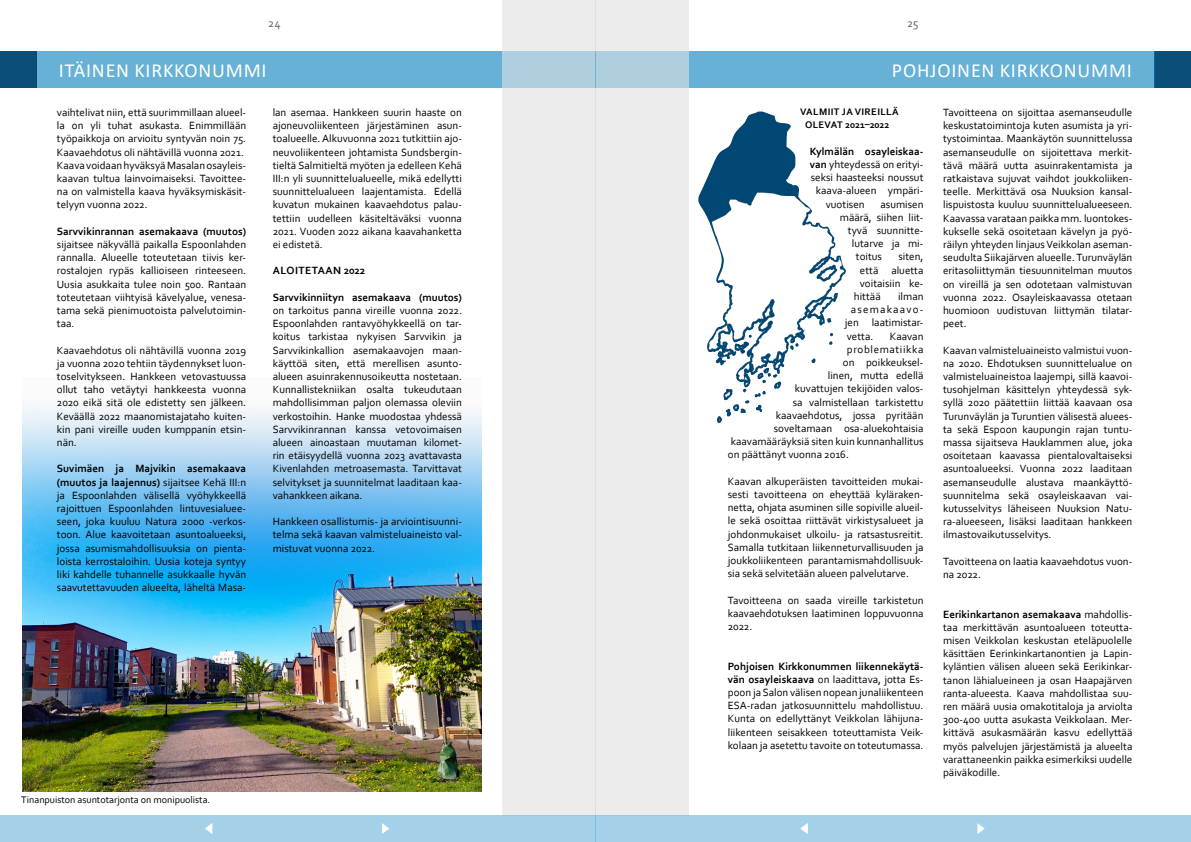
<style>
.page{position:relative;width:1191px;height:842px;background:#fff}
.page>*{position:absolute;margin:0;border:0;box-sizing:border-box;transform-origin:0 0}
.t1{font:20px "Calibri";letter-spacing:.04em;color:#fff}
.t2{font:12px "Corbel";color:#616160}
.t3{font:11px/13.2px "Corbel";color:#000;text-align:justify}
.t4{font:700 11px "Corbel";color:#000}
.t5{font:700 11px "Corbel";letter-spacing:.04em;color:#000}
.t6{font:11px "Corbel";letter-spacing:.055em;color:#000}
.t7{font:11px "Corbel";letter-spacing:.11em;color:#000}
.t8{font:10px "Corbel";color:#000}
.t9{font:700 10px/13.2px "Corbel";letter-spacing:.04em;color:#000;text-align:center}
.s1{font-weight:700}
</style>
<div class="page">
<div style="left:502px;top:0;width:93px;height:815px;background:#ececec"></div>
<div style="left:595px;top:0;width:94px;height:815px;background:#ececec"></div>
<div style="left:1155px;top:52px;width:36px;height:36px;background:#0b4f79"></div>
<div style="left:689px;top:52px;width:466px;height:36px;background:#66b1d5"></div>
<div style="left:36px;top:52px;width:466px;height:36px;background:#66b1d5"></div>
<div style="left:0;top:52px;width:36px;height:36px;background:#0b4f79"></div>
<div style="left:0;top:815px;width:595px;height:27px;background:#a4d0e8"></div>
<div style="left:595px;top:52px;width:94px;height:36px;background:#aecfde"></div>
<div style="left:502px;top:52px;width:93px;height:36px;background:#aecfde"></div>
<svg style="left:382px;top:823px;width:7px;height:11px"></svg>
<svg style="left:205px;top:823px;width:8px;height:11px"></svg>
<div style="left:595px;top:815px;width:596px;height:27px;background:#a4d0e8"></div>
<svg style="left:977px;top:823px;width:8px;height:11px"></svg>
<svg style="left:800px;top:823px;width:8px;height:11px"></svg>
<img style="left:23px;top:404px;width:458px;height:387px">
<img style="left:698px;top:112px;width:117px;height:275px">
<p class="t2" style="left:268px;top:16px;width:14px">24</p>
<p class="t2" style="left:907px;top:16px;width:13px">25</p>
<h1 class="t1" style="left:59px;top:57px;width:209px">ITÄINEN KIRKKONUMMI</h1>
<h1 class="t1" style="left:892px;top:57px;width:242px">POHJOINEN KIRKKONUMMI</h1>
<p class="t3" style="left:57px;top:105px;width:191px;text-align:left">vaihtelivat niin, että suurimmillaan alueel&shy;la on yli tuhat asukasta. Enimmillään työpaikkoja on arvioitu syntyvän noin 75.<br>Kaavaehdotus oli nähtävillä vuonna 2021.<br>Kaava voidaan hyväksyä Masalan osayleis&shy;kaavan tultua lainvoimaiseksi. Tavoittee&shy;na on valmistella kaava hyväksymiskäsit&shy;telyyn vuonna 2022.</p>
<p class="t4" style="left:57px;top:224px;width:191px">Sarvvikinrannan asemakaava (muutos)</p>
<p class="t3" style="left:57px;top:237px;width:191px">sijaitsee näkyvällä paikalla Espoonlahden rannalla. Alueelle toteutetaan tiivis ker&shy;rostalojen rypäs kallioiseen rinteeseen.<br>Uusia asukkaita tulee noin 500. Rantaan toteutetaan viihtyisä kävelyalue, venesa&shy;tama sekä pienimuotoista palvelutoimin&shy;taa.</p>
<p class="t3" style="left:57px;top:343px;width:191px">Kaavaehdotus oli nähtävillä vuonna 2019 ja vuonna 2020 tehtiin täydennykset luon&shy;toselvitykseen. Hankkeen vetovastuussa ollut taho vetäytyi hankkeesta vuonna 2020 eikä sitä ole edistetty sen jälkeen.<br>Keväällä 2022 maanomistajataho kuiten&shy;kin pani vireille uuden kumppanin etsin&shy;nän.</p>
<p class="t3" style="left:57px;top:462px;width:191px"><span class="s1">Suvimäen ja Majvikin asemakaava (muutos ja laajennus)</span> sijaitsee Kehä III:n ja Espoonlahden välisellä vyöhykkeellä rajoittuen Espoonlahden lintuvesialuee&shy;seen, joka kuuluu Natura 2000 -verkos&shy;toon. Alue kaavoitetaan asuntoalueeksi, jossa asumismahdollisuuksia on pienta&shy;loista kerrostaloihin. Uusia koteja syntyy liki kahdelle tuhannelle asukkaalle hyvän saavutettavuuden alueelta, läheltä Masa-</p>
<p class="t3" style="left:273px;top:105px;width:191px">lan asemaa. Hankkeen suurin haaste on ajoneuvoliikenteen järjestäminen asun&shy;toalueelle. Alkuvuonna 2021 tutkittiin ajo&shy;neuvoliikenteen johtamista Sundsbergin&shy;tieltä Salmitieltä myöten ja edelleen Kehä III:n yli suunnittelualueelle, mikä edellytti suunnittelualueen laajentamista. Edellä kuvatun mukainen kaavaehdotus palau&shy;tettiin uudelleen käsiteltäväksi vuonna 2021. Vuoden 2022 aikana kaavahanketta ei edistetä.</p>
<p class="t5" style="left:273px;top:264px;width:94px">ALOITETAAN 2022</p>
<p class="t4" style="left:273px;top:290px;width:191px">Sarvvikinniityn asemakaava (muutos)</p>
<p class="t3" style="left:273px;top:303px;width:191px">on tarkoitus panna vireille vuonna 2022.<br>Espoonlahden rantavyöhykkeellä on tar&shy;koitus tarkistaa nykyisen Sarvvikin ja Sarvvikinkallion asemakaavojen maan&shy;käyttöä siten, että merellisen asunto&shy;alueen asuinrakennusoikeutta nostetaan.<br>Kunnallistekniikan osalta tukeudutaan mahdollisimman paljon olemassa oleviin verkostoihin. Hanke muodostaa yhdessä Sarvvikinrannan kanssa vetovoimaisen alueen ainoastaan muutaman kilomet&shy;rin etäisyydellä vuonna 2023 avattavasta Kivenlahden metroasemasta. Tarvittavat selvitykset ja suunnitelmat laaditaan kaa&shy;vahankkeen aikana.</p>
<p class="t3" style="left:273px;top:515px;width:191px">Hankkeen osallistumis- ja arviointisuunni&shy;telma sekä kaavan valmisteluaineisto val&shy;mistuvat vuonna 2022.</p>
<p class="t9" style="left:800px;top:105px;width:100px">VALMIIT JA VIREILLÄ<br>OLEVAT 2021–2022</p>
<p class="t4" style="left:810px;top:144px;width:115px">Kylmälän osayleiskaa-</p>
<p class="t3" style="left:810px;top:157px;width:115px"><span class="s1">van</span> yhteydessä on erityi-</p>
<p class="t3" style="left:811px;top:171px;width:114px">seksi haasteeksi noussut</p>
<p class="t3" style="left:816px;top:184px;width:109px">kaava-alueen ympäri-</p>
<p class="t3" style="left:826px;top:197px;width:40px">vuotisen</p>
<p class="t3" style="left:880px;top:197px;width:44px">asumisen</p>
<p class="t3" style="left:840px;top:210px;width:85px">määrä, siihen liit-</p>
<p class="t3" style="left:848px;top:223px;width:77px">tyvä suunnitte-</p>
<p class="t3" style="left:852px;top:237px;width:73px">lutarve ja mi-</p>
<p class="t3" style="left:856px;top:250px;width:28px">toitus</p>
<p class="t3" style="left:898px;top:250px;width:26px">siten,</p>
<p class="t3" style="left:860px;top:263px;width:65px">että aluetta</p>
<p class="t3" style="left:860px;top:276px;width:65px">voitaisiin ke-</p>
<p class="t3" style="left:854px;top:289px;width:28px">hittää</p>
<p class="t3" style="left:898px;top:289px;width:27px">ilman</p>
<p class="t7" style="left:851px;top:303px;width:74px">asemakaavo-</p>
<p class="t3" style="left:845px;top:316px;width:80px">jen laatimistar-</p>
<p class="t3" style="left:847px;top:329px;width:28px">vetta.</p>
<p class="t3" style="left:889px;top:329px;width:35px">Kaavan</p>
<p class="t6" style="left:847px;top:342px;width:78px">problematiikka</p>
<p class="t3" style="left:843px;top:355px;width:82px">on poikkeuksel-</p>
<p class="t3" style="left:828px;top:369px;width:97px">linen, mutta edellä</p>
<p class="t3" style="left:795px;top:382px;width:130px">kuvattujen tekijöiden valos-</p>
<p class="t3" style="left:793px;top:395px;width:132px">sa valmistellaan tarkistettu</p>
<p class="t3" style="left:776px;top:408px;width:149px">kaavaehdotus, jossa pyritään</p>
<p class="t3" style="left:774px;top:421px;width:151px">soveltamaan osa-aluekohtaisia</p>
<p class="t3" style="left:731px;top:435px;width:194px">kaavamääräyksiä siten kuin kunnanhallitus</p>
<p class="t3" style="left:728px;top:448px;width:123px">on päättänyt vuonna 2016.</p>
<p class="t3" style="left:728px;top:474px;width:197px">Kaavan alkuperäisten tavoitteiden mukai&shy;sesti tavoitteena on eheyttää kyläraken&shy;netta, ohjata asuminen sille sopiville alueil&shy;le sekä osoittaa riittävät virkistysalueet ja johdonmukaiset ulkoilu- ja ratsastusreitit.<br>Samalla tutkitaan liikenneturvallisuuden ja joukkoliikenteen parantamismahdollisuuk&shy;sia sekä selvitetään alueen palvelutarve.</p>
<p class="t3" style="left:728px;top:593px;width:197px">Tavoitteena on saada vireille tarkistetun kaavaehdotuksen laatiminen loppuvuonna 2022.</p>
<p class="t3" style="left:728px;top:659px;width:197px"><span class="s1">Pohjoisen Kirkkonummen liikennekäytä&shy;vän osayleiskaava</span> on laadittava, jotta Es&shy;poon ja Salon välisen nopean junaliikenteen ESA-radan jatkosuunnittelu mahdollistuu.<br>Kunta on edellyttänyt Veikkolan lähijuna&shy;liikenteen seisakkeen toteuttamista Veik&shy;kolaan ja asetettu tavoite on toteutumassa.</p>
<p class="t3" style="left:943px;top:105px;width:191px">Tavoitteena on sijoittaa asemanseudulle keskustatoimintoja kuten asumista ja yri&shy;tystoimintaa. Maankäytön suunnittelussa asemanseudulle on sijoitettava merkit&shy;tävä määrä uutta asuinrakentamista ja ratkaistava sujuvat vaihdot joukkoliiken&shy;teelle. Merkittävä osa Nuuksion kansal&shy;lispuistosta kuuluu suunnittelualueeseen.<br>Kaavassa varataan paikka mm. luontokes&shy;kukselle sekä osoitetaan kävelyn ja pyö&shy;räilyn yhteyden linjaus Veikkolan aseman&shy;seudulta Siikajärven alueelle. Turunväylän eritasoliittymän tiesuunnitelman muutos on vireillä ja sen odotetaan valmistuvan vuonna 2022. Osayleiskaavassa otetaan huomioon uudistuvan liittymän tilatar&shy;peet.</p>
<p class="t3" style="left:943px;top:343px;width:191px">Kaavan valmisteluaineisto valmistui vuon&shy;na 2020. Ehdotuksen suunnittelualue on valmisteluaineistoa laajempi, sillä kaavoi&shy;tusohjelman käsittelyn yhteydessä syk&shy;syllä 2020 päätettiin liittää kaavaan osa Turunväylän ja Turuntien välisestä aluees&shy;ta sekä Espoon kaupungin rajan tuntu&shy;massa sijaitseva Hauklammen alue, joka osoitetaan kaavassa pientalovaltaiseksi asuntoalueeksi. Vuonna 2022 laaditaan asemanseudulle alustava maankäyttö&shy;suunnitelma sekä osayleiskaavan vai&shy;kutusselvitys läheiseen Nuuksion Natu&shy;ra-alueeseen, lisäksi laaditaan hankkeen ilmastovaikutusselvitys.</p>
<p class="t3" style="left:943px;top:554px;width:191px">Tavoitteena on laatia kaavaehdotus vuon&shy;na 2022.</p>
<p class="t3" style="left:943px;top:607px;width:191px"><span class="s1">Eerikinkartanon asemakaava</span> mahdollis&shy;taa merkittävän asuntoalueen toteutta&shy;misen Veikkolan keskustan eteläpuolelle käsittäen Eerinkinkartanontien ja Lapin&shy;kyläntien välisen alueen sekä Eerikinkar&shy;tanon lähialueineen ja osan Haapajärven ranta-alueesta. Kaava mahdollistaa suu&shy;ren määrä uusia omakotitaloja ja arviolta 300-400 uutta asukasta Veikkolaan. Mer&shy;kittävä asukasmäärän kasvu edellyttää myös palvelujen järjestämistä ja alueelta varattaneenkin paikka esimerkiksi uudelle päiväkodille.</p>
<p class="t8" style="left:21px;top:793px;width:190px">Tinanpuiston asuntotarjonta on monipuolista.</p>
</div>
